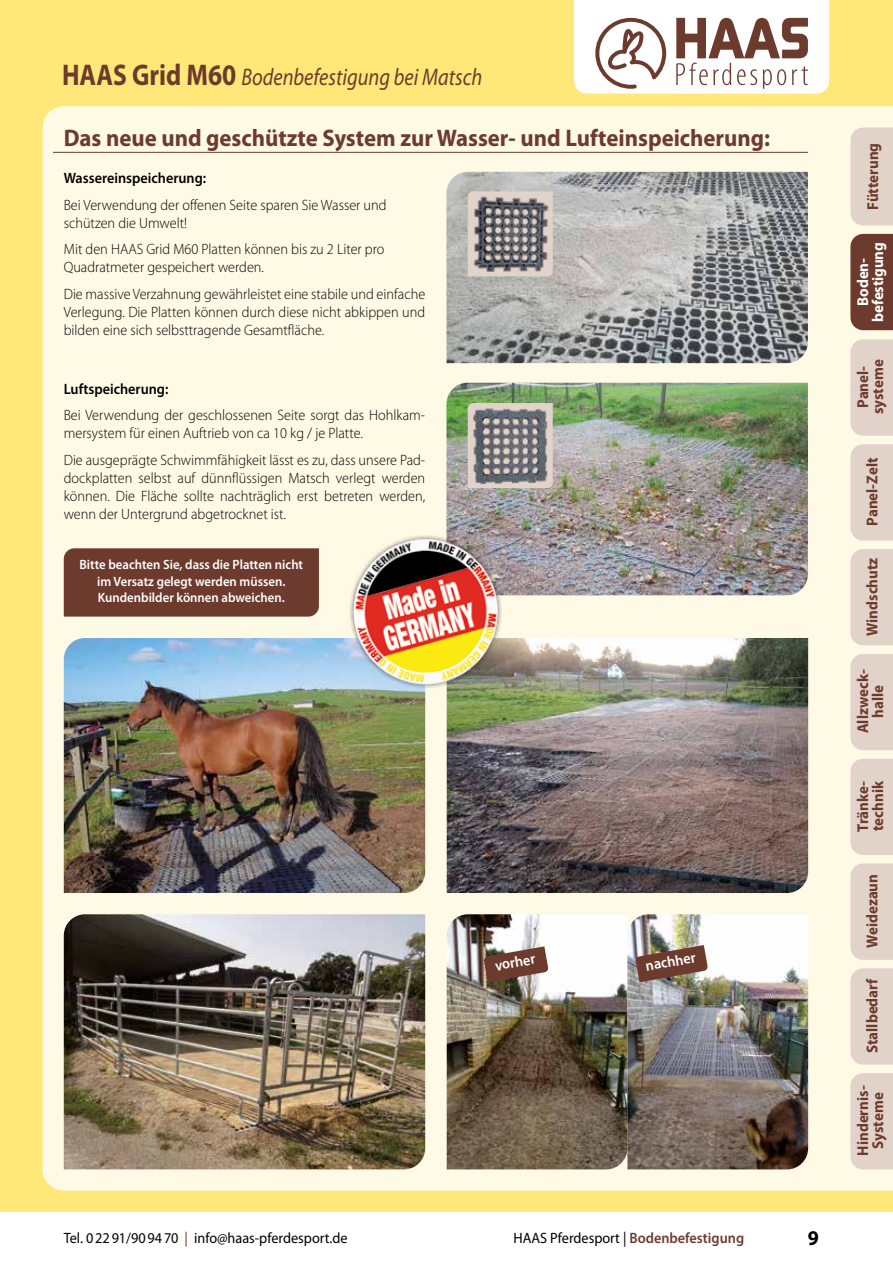
<style>
.page{position:relative;width:893px;height:1263px;background:#fff}
.page>*{position:absolute;margin:0;border:0;box-sizing:border-box;transform-origin:0 0}
.t1{font:700 24px "Myriad Pro";color:#6d3b2d;scale:.95 1}
.t2{font:italic 24px "Myriad Pro";color:#6d3b2d;scale:.85 1}
.t3{font:700 21px "Myriad Pro";color:#000;scale:.95 1}
.t4{font:700 15.75px/15px "Myriad Pro";color:#6d3b2d;text-align:center;scale:.95 1}
.t5{font:700 15.75px/15px "Myriad Pro";letter-spacing:-.01em;color:#fff;text-align:center;scale:.95 1}
.t6{font:300 15px/18px "Myriad Pro";color:#000;scale:.95 1}
.t7{font:15px "Myriad Pro";color:#000;scale:.95 1}
.t8{font:600 15px "Myriad Pro";color:#000;scale:.95 1}
.t9{font:600 15px "Myriad Pro";color:#fff;scale:.95 1}
.t10{font:600 13.5px/16.5px "Myriad Pro";color:#fff;text-align:center;scale:.95 1}
.s1{font-weight:700;font-style:normal;font-size:30px}
.s2{color:#6d3b2d}
.s3{font-weight:600;color:#6d3b2d}
</style>
<div class="page">
<div style="left:0;top:0;width:893px;height:1212px;background:#ffe877"></div>
<svg style="left:574px;top:0;width:255px;height:94px;background:#e0d5d1"></svg>
<div style="left:43px;top:106px;width:850px;height:1085px;background:#fffae6"></div>
<hr style="left:53px;top:152px;width:755px;height:1px;background:#6d3b2d">
<img style="left:446px;top:172px;width:362px;height:191px">
<img style="left:446px;top:383px;width:362px;height:212px">
<img style="left:64px;top:638px;width:361px;height:255px">
<img style="left:64px;top:914px;width:361px;height:255px">
<img style="left:447px;top:638px;width:361px;height:255px">
<img style="left:447px;top:914px;width:361px;height:255px">
<svg style="left:468px;top:191px;width:85px;height:85px"></svg>
<img style="left:472px;top:196px;width:81px;height:76px">
<svg style="left:468px;top:403px;width:85px;height:85px"></svg>
<img style="left:472px;top:407px;width:79px;height:77px">
<svg style="left:484px;top:946px;width:64px;height:36px;background:#866357"></svg>
<img style="left:635px;top:945px;width:73px;height:37px">
<img style="left:346px;top:527px;width:160px;height:170px">
<div style="left:64px;top:548px;width:255px;height:69px;background:#6d3b2d"></div>
<div style="left:850px;top:234px;width:43px;height:96px;background:#6d3b2d"></div>
<div style="left:850px;top:759px;width:43px;height:96px;background:#e1d2ca"></div>
<div style="left:850px;top:549px;width:43px;height:96px;background:#e1d2ca"></div>
<div style="left:850px;top:654px;width:43px;height:96px;background:#e1d2ca"></div>
<div style="left:850px;top:339px;width:43px;height:97px;background:#e1d2ca"></div>
<div style="left:850px;top:444px;width:43px;height:97px;background:#e1d2ca"></div>
<div style="left:850px;top:863px;width:43px;height:97px;background:#e1d2ca"></div>
<div style="left:850px;top:968px;width:43px;height:96px;background:#e1d2ca"></div>
<div style="left:850px;top:1073px;width:43px;height:96px;background:#e1d2ca"></div>
<div style="left:850px;top:128px;width:43px;height:97px;background:#e1d2ca"></div>
<h1 class="t2" style="left:62px;top:64px;width:496px"><span class="s1">HAAS Grid M60</span> Bodenbefestigung bei Matsch</h1>
<h1 class="t1" style="left:64px;top:124px;width:745px">Das neue und geschützte System zur Wasser- und Lufteinspeicherung:</h1>
<p class="t8" style="left:64px;top:170px;width:151px">Wassereinspeicherung:</p>
<p class="t6" style="left:64px;top:196px;width:341px">Bei Verwendung der offenen Seite sparen Sie Wasser und schützen die Umwelt!</p>
<p class="t6" style="left:64px;top:240px;width:339px">Mit den HAAS Grid M60 Platten können bis zu 2 Liter pro<br>Quadratmeter gespeichert werden.</p>
<p class="t6" style="left:64px;top:285px;width:382px;text-align:justify">Die massive Verzahnung gewährleistet eine stabile und einfache Verlegung. Die Platten können durch diese nicht abkippen und bilden eine sich selbsttragende Gesamtfläche.</p>
<p class="t8" style="left:64px;top:381px;width:112px">Luftspeicherung:</p>
<p class="t6" style="left:64px;top:407px;width:382px">Bei Verwendung der geschlossenen Seite sorgt das Hohlkam&shy;mersystem für einen Auftrieb von ca 10 kg / je Platte.</p>
<p class="t6" style="left:64px;top:451px;width:382px;text-align:justify">Die ausgeprägte Schwimmfähigkeit lässt es zu, dass unsere Pad&shy;dockplatten selbst auf dünnflüssigen Matsch verlegt werden können. Die Fläche sollte nachträglich erst betreten werden, wenn der Untergrund abgetrocknet ist.</p>
<p class="t10" style="left:80px;top:556px;width:237px">Bitte beachten Sie, dass die Platten nicht im Versatz gelegt werden müssen.<br>Kundenbilder können abweichen.</p>
<p class="t9" style="left:494px;top:957px;width:44px;rotate:-10deg">vorher</p>
<p class="t9" style="left:644px;top:958px;width:55px;rotate:-10deg">nachher</p>
<p class="t7" style="left:64px;top:1230px;width:300px">Tel. 02291/909470 <span class="s2">|</span> info@haas-pferdesport.de</p>
<h2 class="t3" style="left:808px;top:1226px;width:13px">9</h2>
<p class="t7" style="left:513px;top:1230px;width:244px">HAAS Pferdesport | <span class="s3">Bodenbefestigung</span></p>
<p class="t4" style="left:865px;top:210px;width:72px;rotate:-90deg">Fütterung</p>
<p class="t5" style="left:855px;top:322px;width:85px;rotate:-90deg">Boden&shy;befestigung</p>
<p class="t4" style="left:855px;top:414px;width:59px;rotate:-90deg">Panel&shy;systeme</p>
<p class="t4" style="left:865px;top:526px;width:73px;rotate:-90deg">Panel-Zelt</p>
<p class="t4" style="left:865px;top:635px;width:84px;rotate:-90deg">Windschutz</p>
<p class="t4" style="left:855px;top:733px;width:69px;rotate:-90deg">Allzweck&shy;halle</p>
<p class="t4" style="left:855px;top:831px;width:55px;text-align:left;rotate:-90deg">Tränke&shy;technik</p>
<p class="t4" style="left:865px;top:948px;width:79px;rotate:-90deg">Weidezaun</p>
<p class="t4" style="left:865px;top:1053px;width:80px;rotate:-90deg">Stallbedarf</p>
<p class="t4" style="left:855px;top:1155px;width:75px;rotate:-90deg">Hindernis-<br>Systeme</p>
</div>
